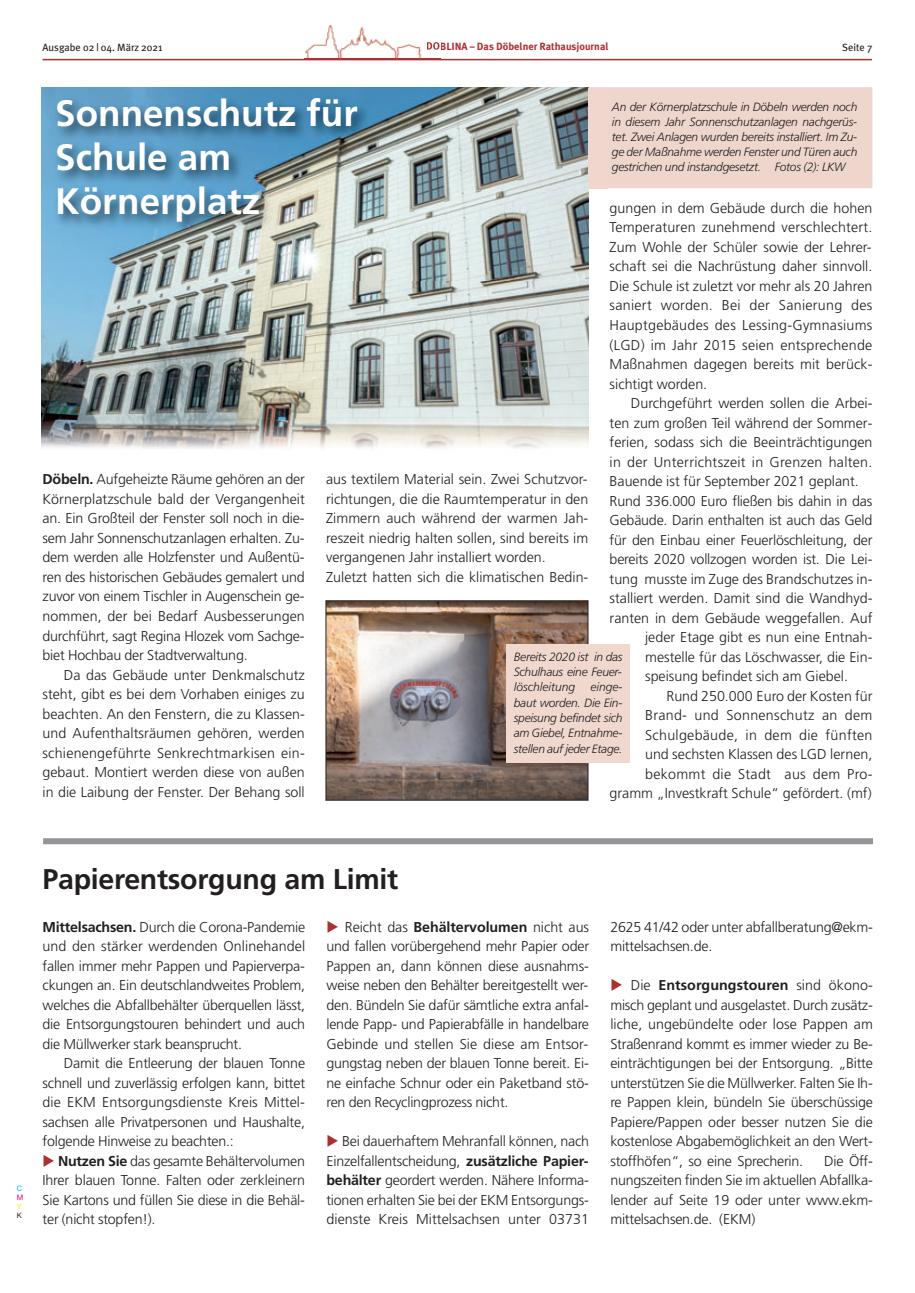
<style>
.page{position:relative;width:915px;height:1293px;background:#fff}
.page>*{position:absolute;margin:0;border:0;box-sizing:border-box;transform-origin:0 0}
.t1{font:700 36.75px/44.1px "Frutiger";color:#fff}
.t2{font:700 28.5px "Frutiger";letter-spacing:-.01em;color:#231f20}
.t3{font:300 14.25px/19.5px "Frutiger";color:#231f20;text-align:justify}
.t4{font:300 14.25px "Frutiger";letter-spacing:.02em;color:#231f20}
.t5{font:italic 300 12px/15.3px "Frutiger";letter-spacing:-.02em;color:#231f20;text-align:justify}
.t6{font:700 10.5px "Meta Plus";color:#af2e2f}
.t7{font:10.5px "Meta Plus";color:#231f20}
.t8{font:7.5px "Helvetica Neue";color:#00aeef}
.t9{font:7.5px "Helvetica Neue";color:#ed028c}
.t10{font:7.5px "Helvetica Neue";color:#fff101}
.t11{font:7.5px "Helvetica Neue";color:#231f20}
.s1{font-weight:700}
.s2{color:#af2e2f}
</style>
<div class="page">
<hr style="left:43px;top:59px;width:828px;height:1px;background:#af2e2f">
<img style="left:304px;top:25px;width:136px;height:35px">
<svg style="left:427px;top:42px;width:13px;height:8px"></svg>
<img style="left:42px;top:87px;width:546px;height:333px">
<img style="left:42px;top:420px;width:546px;height:29px">
<img style="left:46px;top:88px;width:561px;height:192px">
<img style="left:327px;top:602px;width:259px;height:196px">
<div style="left:325px;top:600px;width:263px;height:200px;border:1px solid #231f20"></div>
<div style="left:588px;top:87px;width:284px;height:101px;background:#efd6cc"></div>
<div style="left:506px;top:644px;width:124px;height:118px;background:#f0d8ce"></div>
<div style="left:43px;top:838px;width:829px;height:6px;background:#939598"></div>
<p class="t7" style="left:43px;top:43px;width:121px">Ausgabe 02 | 04. März 2021</p>
<p class="t6" style="left:426px;top:42px;width:184px">DOBLINA – Das Döbelner Rathausjournal</p>
<p class="t7" style="left:841px;top:43px;width:32px">Seite 7</p>
<h1 class="t1" style="left:55px;top:94px;width:304px">Sonnenschutz für<br>Schule am<br>Körnerplatz</h1>
<p class="t5" style="left:611px;top:101px;width:247px;line-height:14.9px">An der Körnerplatzschule in Döbeln werden noch in diesem Jahr Sonnenschutzanlagen nachgerüs&shy;tet. Zwei Anlagen wurden bereits installiert. Im Zu&shy;ge der Maßnahme werden Fenster und Türen auch gestrichen und instandgesetzt. Fotos (2): LKW</p>
<p class="t3" style="left:609px;top:199px;width:264px">gungen in dem Gebäude durch die hohen Temperaturen zunehmend verschlechtert.<br>Zum Wohle der Schüler sowie der Lehrer&shy;schaft sei die Nachrüstung daher sinnvoll.<br>Die Schule ist zuletzt vor mehr als 20 Jahren saniert worden. Bei der Sanierung des Hauptgebäudes des Lessing-Gymnasiums (LGD) im Jahr 2015 seien entsprechende Maßnahmen dagegen bereits mit berück&shy;sichtigt worden.</p>
<p class="t3" style="left:630px;top:394px;width:243px">Durchgeführt werden sollen die Arbei-</p>
<p class="t3" style="left:609px;top:414px;width:264px">ten zum großen Teil während der Sommer-</p>
<p class="t3" style="left:609px;top:433px;width:264px">ferien, sodass sich die Beeinträchtigungen</p>
<p class="t4" style="left:609px;top:456px;width:264px">in der Unterrichtszeit in Grenzen halten.</p>
<p class="t3" style="left:609px;top:472px;width:251px">Bauende ist für September 2021 geplant.</p>
<p class="t3" style="left:609px;top:492px;width:264px">Rund 336.000 Euro fließen bis dahin in das</p>
<p class="t3" style="left:609px;top:511px;width:264px">Gebäude. Darin enthalten ist auch das Geld</p>
<p class="t3" style="left:609px;top:531px;width:264px">für den Einbau einer Feuerlöschleitung, der</p>
<p class="t3" style="left:609px;top:550px;width:264px">bereits 2020 vollzogen worden ist. Die Lei-</p>
<p class="t3" style="left:609px;top:570px;width:264px">tung musste im Zuge des Brandschutzes in-</p>
<p class="t3" style="left:609px;top:589px;width:264px">stalliert werden. Damit sind die Wandhyd-</p>
<p class="t3" style="left:609px;top:609px;width:264px">ranten in dem Gebäude weggefallen. Auf</p>
<p class="t3" style="left:645px;top:628px;width:229px">jeder Etage gibt es nun eine Entnah-</p>
<p class="t3" style="left:645px;top:648px;width:229px">mestelle für das Löschwasser, die Ein-</p>
<p class="t3" style="left:645px;top:667px;width:204px">speisung befindet sich am Giebel.</p>
<p class="t3" style="left:666px;top:687px;width:207px">Rund 250.000 Euro der Kosten für</p>
<p class="t4" style="left:645px;top:709px;width:229px">Brand- und Sonnenschutz an dem</p>
<p class="t4" style="left:645px;top:729px;width:229px">Schulgebäude, in dem die fünften</p>
<p class="t3" style="left:645px;top:745px;width:229px">und sechsten Klassen des LGD lernen,</p>
<p class="t4" style="left:645px;top:768px;width:229px">bekommt die Stadt aus dem Pro-</p>
<p class="t3" style="left:609px;top:784px;width:263px">gramm „Investkraft Schule“ gefördert. (mf)</p>
<p class="t3" style="left:43px;top:471px;width:264px"><span class="s1">Döbeln.</span> Aufgeheizte Räume gehören an der Körnerplatzschule bald der Vergangenheit an. Ein Großteil der Fenster soll noch in die&shy;sem Jahr Sonnenschutzanlagen erhalten. Zu&shy;dem werden alle Holzfenster und Außentü&shy;ren des historischen Gebäudes gemalert und zuvor von einem Tischler in Augenschein ge&shy;nommen, der bei Bedarf Ausbesserungen durchführt, sagt Regina Hlozek vom Sachge&shy;biet Hochbau der Stadtverwaltung.</p>
<p class="t3" style="left:43px;top:666px;width:264px;text-indent:21px">Da das Gebäude unter Denkmalschutz steht, gibt es bei dem Vorhaben einiges zu beachten. An den Fenstern, die zu Klassen&shy;und Aufenthaltsräumen gehören, werden schienengeführte Senkrechtmarkisen ein&shy;gebaut. Montiert werden diese von außen in die Laibung der Fenster. Der Behang soll</p>
<p class="t3" style="left:326px;top:471px;width:264px;text-align:left">aus textilem Material sein. Zwei Schutzvor&shy;richtungen, die die Raumtemperatur in den Zimmern auch während der warmen Jah&shy;reszeit niedrig halten sollen, sind bereits im vergangenen Jahr installiert worden.<br>Zuletzt hatten sich die klimatischen Bedin-</p>
<p class="t5" style="left:513px;top:650px;width:110px">Bereits 2020 ist in das Schulhaus eine Feuer&shy;löschleitung</p>
<p class="t5" style="left:513px;top:680px;width:110px;text-indent:76px">einge&shy;baut worden. Die Ein&shy;speisung befindet sich am Giebel, Entnahme&shy;stellen auf jeder Etage.</p>
<p class="t8" style="left:17px;top:1185px;width:7px">C</p>
<p class="t9" style="left:17px;top:1194px;width:8px">M</p>
<p class="t10" style="left:17px;top:1203px;width:6px">Y</p>
<p class="t11" style="left:17px;top:1212px;width:7px">K</p>
<h2 class="t2" style="left:43px;top:867px;width:357px">Papierentsorgung am Limit</h2>
<p class="t3" style="left:43px;top:918px;width:264px"><span class="s1">Mittelsachsen.</span> Durch die Corona-Pandemie und den stärker werdenden Onlinehandel fallen immer mehr Pappen und Papierverpa&shy;ckungen an. Ein deutschlandweites Problem, welches die Abfallbehälter überquellen lässt, die Entsorgungstouren behindert und auch die Müllwerker stark beansprucht.</p>
<p class="t3" style="left:43px;top:1054px;width:264px;text-indent:21px">Damit die Entleerung der blauen Tonne schnell und zuverlässig erfolgen kann, bittet die EKM Entsorgungsdienste Kreis Mittel&shy;sachsen alle Privatpersonen und Haushalte, folgende Hinweise zu beachten.:</p>
<p class="t3" style="left:43px;top:1152px;width:264px"><span class="s2">◆</span> <span class="s1">Nutzen Sie</span> das gesamte Behältervolumen Ihrer blauen Tonne. Falten oder zerkleinern Sie Kartons und füllen Sie diese in die Behäl&shy;ter (nicht stopfen!).</p>
<p class="t3" style="left:326px;top:918px;width:264px"><span class="s2">◆</span> Reicht das <span class="s1">Behältervolumen</span> nicht aus und fallen vorübergehend mehr Papier oder Pappen an, dann können diese ausnahms&shy;weise neben den Behälter bereitgestellt wer&shy;den. Bündeln Sie dafür sämtliche extra anfal&shy;lende Papp- und Papierabfälle in handelbare Gebinde und stellen Sie diese am Entsor&shy;gungstag neben der blauen Tonne bereit. Ei&shy;ne einfache Schnur oder ein Paketband stö&shy;ren den Recyclingprozess nicht.</p>
<p class="t3" style="left:326px;top:1132px;width:264px"><span class="s2">◆</span> Bei dauerhaftem Mehranfall können, nach Einzelfallentscheidung, <span class="s1">zusätzliche Papier&shy;behälter</span> geordert werden. Nähere Informa&shy;tionen erhalten Sie bei der EKM Entsorgungs&shy;dienste Kreis Mittelsachsen unter 03731</p>
<p class="t3" style="left:610px;top:918px;width:264px">2625 41/42 oder unter abfallberatung@ekm&shy;mittelsachsen.de.</p>
<p class="t3" style="left:610px;top:976px;width:264px"><span class="s2">◆</span> Die <span class="s1">Entsorgungstouren</span> sind ökono&shy;misch geplant und ausgelastet. Durch zusätz&shy;liche, ungebündelte oder lose Pappen am Straßenrand kommt es immer wieder zu Be&shy;einträchtigungen bei der Entsorgung. „Bitte unterstützen Sie die Müllwerker. Falten Sie Ih&shy;re Pappen klein, bündeln Sie überschüssige Papiere/Pappen oder besser nutzen Sie die kostenlose Abgabemöglichkeit an den Wert&shy;stoffhöfen“, so eine Sprecherin.</p>
<p class="t3" style="left:610px;top:1152px;width:264px;text-indent:214px">Die Öff&shy;nungszeiten finden Sie im aktuellen Abfallka&shy;lender auf Seite 19 oder unter www.ekm&shy;mittelsachsen.de. (EKM)</p>
</div>
